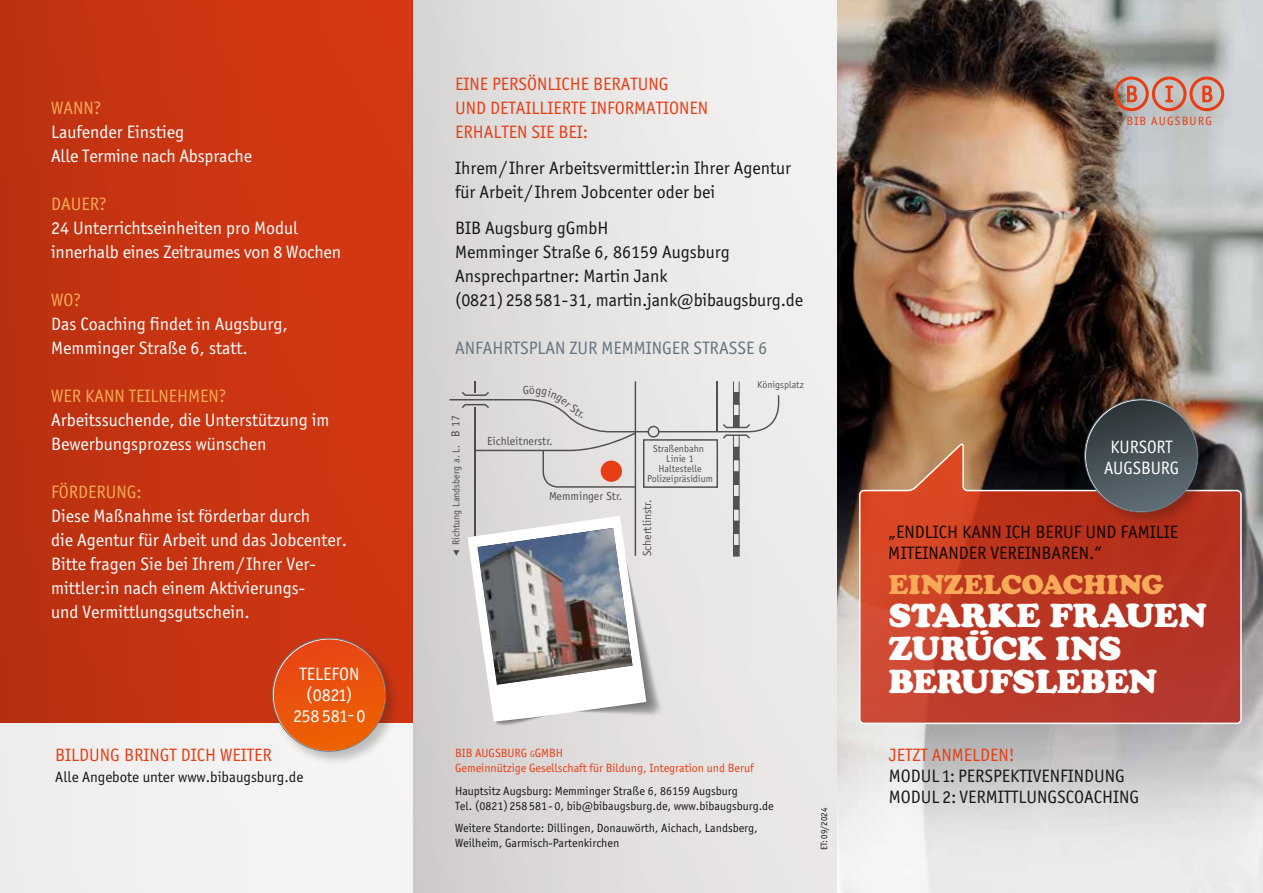
<style>
.page{position:relative;width:1263px;height:893px;background:#fff}
.page>*{position:absolute;margin:0;border:0;box-sizing:border-box;transform-origin:0 0}
.t1{font:33px/33px "Cooper Black LT Pro";color:#fff}
.t2{font:27px "Cooper Black LT Pro";color:#f7aa57}
.t3{font:18px/24px "Officina Sans ITC Pro";color:#fff}
.t4{font:18px/24px "Officina Sans ITC Pro";color:#181716}
.t5{font:18px/24px "Officina Sans ITC Pro";color:#e83e15}
.t6{font:18px "Officina Sans ITC Pro";color:#f7aa57}
.t7{font:18px "Officina Sans ITC Pro";color:#65757e}
.t8{font:18px/21px "Officina Sans ITC Pro";color:#fff;text-align:center;scale:.96 1}
.t9{font:15px "Officina Sans ITC Pro";color:#181716}
.t10{font:12px/15px "Officina Sans ITC Pro";color:#181716}
.t11{font:12px/15px "Officina Sans ITC Pro";color:#e83e15}
.t12{font:12px "Officina Sans ITC Pro";letter-spacing:.1em;color:#e83e15}
.t13{font:11.7px "Officina Sans";color:#181716}
.t14{font:10.05px/10.1px "Officina Sans";color:#181716;text-align:center}
.t15{font:9px "Officina Sans ITC Pro";color:#181716}
.s1{font-size:9px}
</style>
<div class="page">
<div style="left:412px;top:0;width:426px;height:893px;background:linear-gradient(to right,#d6d3d3,#f3f1f1)"></div>
<svg style="left:449px;top:381px;width:330px;height:175px;background:#dbd9d8"></svg>
<div style="left:601px;top:461px;width:21px;height:21px;background:#e83e15;border-radius:50%"></div>
<svg style="left:468px;top:516px;width:196px;height:211px"></svg>
<img style="left:477px;top:528px;width:155px;height:157px">
<div style="left:0;top:0;width:412px;height:723px;background:linear-gradient(to right,#bb3110,#d53813)"></div>
<div style="left:0;top:723px;width:412px;height:170px;background:#f3f1f1"></div>
<div style="left:270px;top:636px;width:130px;height:130px;background:#181716;opacity:.25"></div>
<div style="left:274px;top:639px;width:111px;height:112px;background:linear-gradient(to bottom,#e8481a,#eb6200);border-radius:56px"></div>
<img style="left:838px;top:0;width:425px;height:893px">
<svg style="left:1114px;top:77px;width:110px;height:34px;background:#c99587"></svg>
<svg style="left:858px;top:444px;width:384px;height:281px;background:#b43d2a"></svg>
<div style="left:1082px;top:396px;width:130px;height:131px;background:#181716;opacity:.25"></div>
<div style="left:1086px;top:400px;width:111px;height:112px;background:linear-gradient(to bottom,#2f3739,#606e77);border-radius:56px"></div>
<div style="left:529px;top:386px;width:54px;height:32px;background:#e2dfde"></div>
<p class="t6" style="left:51px;top:97px;width:52px">WANN?</p>
<p class="t3" style="left:51px;top:119px;width:202px">Laufender Einstieg<br>Alle Termine nach Absprache</p>
<p class="t6" style="left:51px;top:193px;width:57px">DAUER?</p>
<p class="t3" style="left:51px;top:215px;width:291px">24 Unterrichtseinheiten pro Modul innerhalb eines Zeitraumes von 8 Wochen</p>
<p class="t6" style="left:51px;top:289px;width:32px">WO?</p>
<p class="t3" style="left:51px;top:311px;width:238px">Das Coaching findet in Augsburg,<br>Memminger Straße 6, statt.</p>
<p class="t6" style="left:51px;top:385px;width:177px">WER KANN TEILNEHMEN?</p>
<p class="t3" style="left:51px;top:407px;width:280px">Arbeitssuchende, die Unterstützung im<br>Bewerbungsprozess wünschen</p>
<p class="t6" style="left:51px;top:481px;width:92px">FÖRDERUNG:</p>
<p class="t3" style="left:51px;top:503px;width:298px">Diese Maßnahme ist förderbar durch<br>die Agentur für Arbeit und das Jobcenter.<br>Bitte fragen Sie bei Ihrem/Ihrer Ver&shy;mittler:in nach einem Aktivierungs-<br>und Vermittlungsgutschein.</p>
<p class="t3" style="left:293px;top:663px;width:74px;line-height:21px;text-align:center">TELEFON (0821)<br>258 581-0</p>
<p class="t5" style="left:55px;top:743px;width:218px">BILDUNG BRINGT DICH WEITER</p>
<p class="t9" style="left:55px;top:768px;width:249px">Alle Angebote unter www.bibaugsburg.de</p>
<p class="t5" style="left:455px;top:71px;width:255px">EINE PERSÖNLICHE BERATUNG<br>UND DETAILLIERTE INFORMATIONEN<br>ERHALTEN SIE BEI:</p>
<p class="t4" style="left:455px;top:155px;width:338px">Ihrem/Ihrer Arbeitsvermittler:in Ihrer Agentur für Arbeit/Ihrem Jobcenter oder bei</p>
<p class="t4" style="left:455px;top:215px;width:349px">BIB Augsburg gGmbH<br>Memminger Straße 6, 86159 Augsburg Ansprechpartner: Martin Jank<br>(0821) 258 581-31, martin.jank@bibaugsburg.de</p>
<p class="t7" style="left:455px;top:337px;width:314px">ANFAHRTSPLAN ZUR MEMMINGER STRASSE 6</p>
<p class="t13" style="left:449px;top:437px;width:23px;rotate:-90deg">B 17</p>
<p class="t14" style="left:451px;top:545px;width:101px;rotate:-90deg">Richtung Landsberg a. L.</p>
<p class="t13" style="left:523px;top:383px;width:8px">G</p>
<p class="t13" style="left:487px;top:434px;width:67px">Eichleitnerstr.</p>
<p class="t13" style="left:549px;top:489px;width:75px">Memminger Str.</p>
<p class="t14" style="left:647px;top:444px;width:67px">Straßenbahn<br>Linie 1<br>Haltestelle<br>Polizeipräsidium</p>
<p class="t13" style="left:640px;top:556px;width:58px;rotate:-90deg">Schertlinstr.</p>
<p class="t14" style="left:757px;top:379px;width:48px">Königsplatz</p>
<p class="t11" style="left:455px;top:745px;width:300px">BIB AUGSBURG <span class="s1">G</span>GMBH<br>Gemeinnützige Gesellschaft für Bildung, Integration und Beruf</p>
<p class="t10" style="left:455px;top:783px;width:320px">Hauptsitz Augsburg: Memminger Straße 6, 86159 Augsburg<br>Tel. (0821) 258 581- 0, bib@bibaugsburg.de, www.bibaugsburg.de</p>
<p class="t10" style="left:455px;top:820px;width:304px">Weitere Standorte: Dillingen, Donauwörth, Aichach, Landsberg,<br>Weilheim, Garmisch-Partenkirchen</p>
<p class="t15" style="left:819px;top:850px;width:44px;rotate:-90deg">ET: 09/2024</p>
<p class="t12" style="left:1126px;top:114px;width:87px">BIB AUGSBURG</p>
<p class="t8" style="left:1104px;top:436px;width:80px">KURSORT<br>AUGSBURG</p>
<p class="t4" style="left:889px;top:522px;width:291px;line-height:21px">„ENDLICH KANN ICH BERUF UND FAMILIE<br>MITEINANDER VEREINBAREN.“</p>
<h2 class="t2" style="left:889px;top:568px;width:277px">EINZELCOACHING</h2>
<h1 class="t1" style="left:889px;top:600px;width:320px">STARKE FRAUEN<br>ZURÜCK INS<br>BERUFSLEBEN</h1>
<p class="t5" style="left:889px;top:743px;width:128px">JETZT ANMELDEN!</p>
<p class="t4" style="left:889px;top:766px;width:252px;line-height:21px">MODUL 1: PERSPEKTIVENFINDUNG<br>MODUL 2: VERMITTLUNGSCOACHING</p>
</div>
